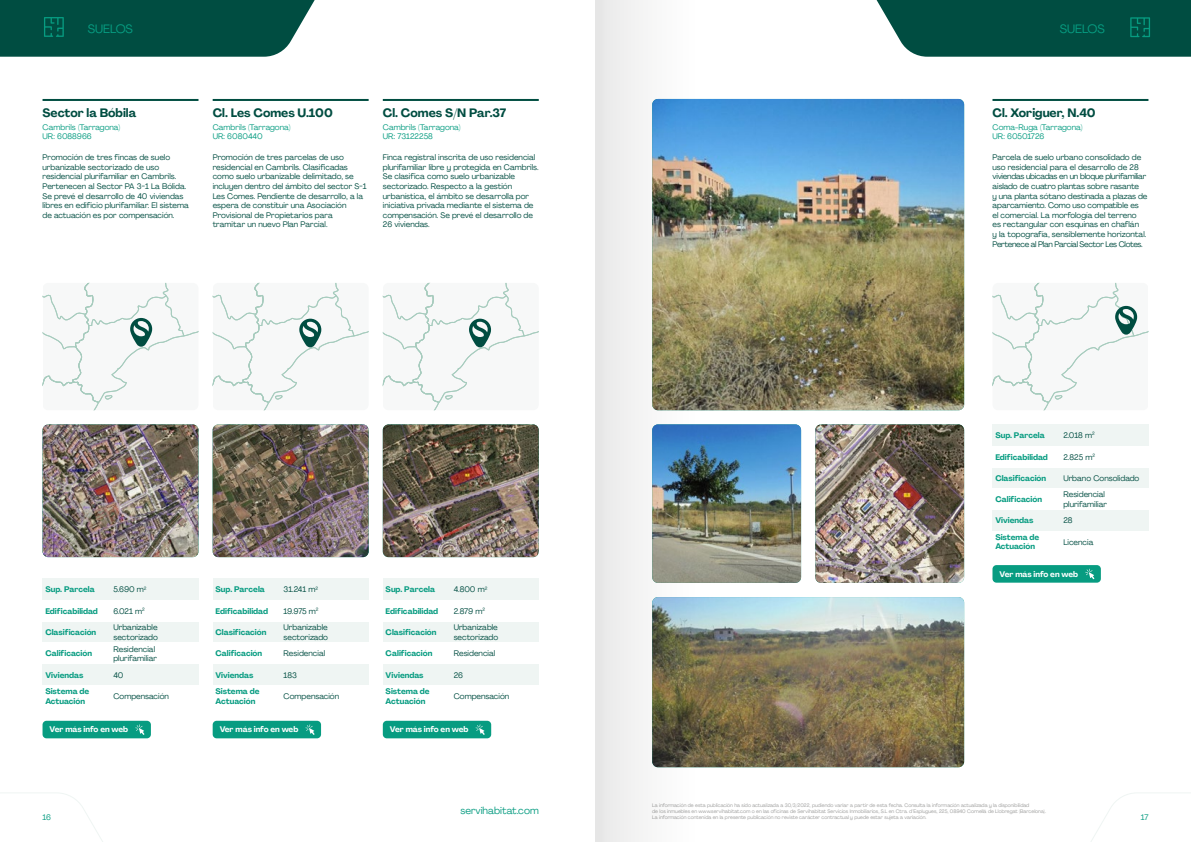
<style>
.page{position:relative;width:1191px;height:842px;background:#fff}
.page>*{position:absolute;margin:0;border:0;box-sizing:border-box;transform-origin:0 0}
.t1{font:700 12px "Agrandir";color:#004d41}
.t2{font:12px "Agrandir";color:#079c81}
.t3{font:10px "Agrandir";color:#079c81}
.t4{font:8px/9.6px "Agrandir";color:#004d41}
.t5{font:700 8px/9.6px "Agrandir";color:#079c81}
.t6{font:8px/9.6px "Agrandir";color:#079c81}
.t7{font:700 8px "Agrandir";letter-spacing:-.005em;color:#fff}
.t8{font:5px/6px "Agrandir";color:#9d9d9c}
</style>
<div class="page">
<svg style="left:1091px;top:793px;width:43px;height:49px"></svg>
<svg style="left:876px;top:0;width:315px;height:57px;background:#0f584d"></svg>
<svg style="left:60px;top:793px;width:43px;height:49px"></svg>
<svg style="left:0;top:0;width:315px;height:57px;background:#0f584d"></svg>
<img style="left:694px;top:597px;width:270px;height:170px">
<img style="left:694px;top:424px;width:107px;height:159px">
<img style="left:815px;top:424px;width:149px;height:159px">
<img style="left:694px;top:99px;width:270px;height:311px">
<div style="left:992px;top:565px;width:108px;height:18px;background:#079c81;border-radius:4px"></div>
<svg style="left:1085px;top:569px;width:9px;height:10px"></svg>
<hr style="left:992px;top:99px;width:156px;height:2px;background:#004d41">
<div style="left:992px;top:424px;width:71px;height:22px;background:#eff5f3"></div>
<div style="left:992px;top:510px;width:71px;height:21px;background:#eff5f3"></div>
<div style="left:992px;top:467px;width:71px;height:21px;background:#eff5f3"></div>
<div style="left:1063px;top:424px;width:85px;height:22px;background:#eff5f3"></div>
<div style="left:1063px;top:510px;width:85px;height:21px;background:#eff5f3"></div>
<div style="left:1063px;top:467px;width:85px;height:21px;background:#eff5f3"></div>
<hr style="left:43px;top:99px;width:155px;height:2px;background:#004d41">
<div style="left:43px;top:721px;width:108px;height:17px;background:#079c81;border-radius:4px"></div>
<svg style="left:135px;top:724px;width:9px;height:11px"></svg>
<div style="left:43px;top:579px;width:70px;height:21px;background:#eff5f3"></div>
<div style="left:43px;top:664px;width:70px;height:21px;background:#eff5f3"></div>
<div style="left:43px;top:621px;width:70px;height:22px;background:#eff5f3"></div>
<div style="left:113px;top:579px;width:85px;height:21px;background:#eff5f3"></div>
<div style="left:113px;top:664px;width:85px;height:21px;background:#eff5f3"></div>
<div style="left:113px;top:621px;width:85px;height:22px;background:#eff5f3"></div>
<img style="left:43px;top:424px;width:155px;height:133px">
<hr style="left:213px;top:99px;width:156px;height:2px;background:#004d41">
<div style="left:213px;top:721px;width:108px;height:17px;background:#079c81;border-radius:4px"></div>
<svg style="left:305px;top:724px;width:9px;height:11px"></svg>
<div style="left:213px;top:579px;width:70px;height:21px;background:#eff5f3"></div>
<div style="left:213px;top:664px;width:70px;height:21px;background:#eff5f3"></div>
<div style="left:213px;top:621px;width:70px;height:22px;background:#eff5f3"></div>
<div style="left:283px;top:579px;width:86px;height:21px;background:#eff5f3"></div>
<div style="left:283px;top:664px;width:86px;height:21px;background:#eff5f3"></div>
<div style="left:283px;top:621px;width:86px;height:22px;background:#eff5f3"></div>
<img style="left:213px;top:424px;width:156px;height:133px">
<hr style="left:383px;top:99px;width:156px;height:2px;background:#004d41">
<div style="left:383px;top:721px;width:108px;height:17px;background:#079c81;border-radius:4px"></div>
<svg style="left:475px;top:724px;width:10px;height:11px"></svg>
<div style="left:383px;top:579px;width:71px;height:21px;background:#eff5f3"></div>
<div style="left:383px;top:664px;width:71px;height:21px;background:#eff5f3"></div>
<div style="left:383px;top:621px;width:71px;height:22px;background:#eff5f3"></div>
<div style="left:454px;top:579px;width:85px;height:21px;background:#eff5f3"></div>
<div style="left:454px;top:664px;width:85px;height:21px;background:#eff5f3"></div>
<div style="left:454px;top:621px;width:85px;height:22px;background:#eff5f3"></div>
<img style="left:383px;top:424px;width:156px;height:133px">
<svg style="left:992px;top:283px;width:156px;height:127px"></svg>
<svg style="left:383px;top:283px;width:156px;height:127px"></svg>
<svg style="left:213px;top:283px;width:156px;height:127px"></svg>
<svg style="left:43px;top:283px;width:155px;height:127px"></svg>
<img style="left:595px;top:0;width:99px;height:842px">
<h1 class="t2" style="left:88px;top:22px;width:47px">SUELOS</h1>
<h1 class="t2" style="left:1059px;top:22px;width:47px">SUELOS</h1>
<h1 class="t1" style="left:43px;top:105px;width:95px">Sector la Bóbila</h1>
<p class="t6" style="left:43px;top:122px;width:79px">Cambrils (Tarragona)<br>UR: 6088966</p>
<p class="t4" style="left:43px;top:152px;width:148px">Promoción de tres fincas de suelo urbanizable sectorizado de uso residencial plurifamiliar en Cambrils.<br>Pertenecen al Sector PA 3-1 La Bólida.<br>Se prevé el desarrollo de 40 viviendas libres en edificio plurifamiliar. El sistema de actuación es por compensación.</p>
<h1 class="t1" style="left:213px;top:105px;width:122px">Cl. Les Comes U.100</h1>
<p class="t6" style="left:213px;top:122px;width:79px">Cambrils (Tarragona)<br>UR: 6080440</p>
<p class="t4" style="left:213px;top:152px;width:155px">Promoción de tres parcelas de uso residencial en Cambrils. Clasificadas como suelo urbanizable delimitado, se incluyen dentro del ámbito del sector S-1<br>Les Comes. Pendiente de desarrollo, a la espera de constituir una Asociación Provisional de Propietarios para tramitar un nuevo Plan Parcial.</p>
<h1 class="t1" style="left:383px;top:105px;width:125px">Cl. Comes S/N Par.37</h1>
<p class="t6" style="left:383px;top:122px;width:79px">Cambrils (Tarragona)<br>UR: 73122258</p>
<p class="t4" style="left:383px;top:152px;width:157px">Finca registral inscrita de uso residencial plurifamiliar libre y protegida en Cambrils.<br>Se clasifica como suelo urbanizable sectorizado. Respecto a la gestión urbanística, el ámbito se desarrolla por iniciativa privada mediante el sistema de compensación. Se prevé el desarrollo de 26 viviendas.</p>
<h1 class="t1" style="left:992px;top:105px;width:105px">Cl. Xoriguer, N.40</h1>
<p class="t6" style="left:992px;top:122px;width:92px">Coma-Ruga (Tarragona)<br>UR: 60501726</p>
<p class="t4" style="left:992px;top:152px;width:156px">Parcela de suelo urbano consolidado de uso residencial para el desarrollo de 28 viviendas ubicadas en un bloque plurifamiliar aislado de cuatro plantas sobre rasante<br>y una planta sótano destinada a plazas de aparcamiento. Como uso compatible es<br>el comercial. La morfología del terreno<br>es rectangular con esquinas en chaflán<br>y la topografía, sensiblemente horizontal.<br>Pertenece al Plan Parcial Sector Les Clotes.</p>
<p class="t5" style="left:995px;top:430px;width:51px">Sup. Parcela</p>
<p class="t4" style="left:1063px;top:430px;width:33px">2.018 m<sup>2</sup></p>
<p class="t5" style="left:995px;top:452px;width:54px">Edificabilidad</p>
<p class="t4" style="left:1063px;top:452px;width:33px">2.825 m<sup>2</sup></p>
<p class="t5" style="left:995px;top:473px;width:52px">Clasificación</p>
<p class="t4" style="left:1063px;top:473px;width:77px">Urbano Consolidado</p>
<p class="t5" style="left:995px;top:494px;width:48px">Calificación</p>
<p class="t4" style="left:1063px;top:489px;width:45px">Residencial plurifamiliar</p>
<p class="t5" style="left:995px;top:516px;width:39px">Viviendas</p>
<p class="t4" style="left:1063px;top:516px;width:11px">28</p>
<p class="t5" style="left:995px;top:532px;width:45px">Sistema de<br>Actuación</p>
<p class="t4" style="left:1063px;top:537px;width:32px">Licencia</p>
<p class="t7" style="left:999px;top:569px;width:80px">Ver más info en web</p>
<p class="t5" style="left:45px;top:585px;width:51px">Sup. Parcela</p>
<p class="t4" style="left:113px;top:585px;width:35px">5.690 m<sup>2</sup></p>
<p class="t5" style="left:215px;top:585px;width:51px">Sup. Parcela</p>
<p class="t4" style="left:283px;top:585px;width:36px">31.241 m<sup>2</sup></p>
<p class="t5" style="left:386px;top:585px;width:51px">Sup. Parcela</p>
<p class="t4" style="left:454px;top:585px;width:35px">4.800 m<sup>2</sup></p>
<p class="t5" style="left:45px;top:606px;width:54px">Edificabilidad</p>
<p class="t4" style="left:113px;top:606px;width:33px">6.021 m<sup>2</sup></p>
<p class="t5" style="left:215px;top:606px;width:54px">Edificabilidad</p>
<p class="t4" style="left:283px;top:606px;width:36px">19.975 m<sup>2</sup></p>
<p class="t5" style="left:386px;top:606px;width:54px">Edificabilidad</p>
<p class="t4" style="left:454px;top:606px;width:33px">2.879 m<sup>2</sup></p>
<p class="t5" style="left:45px;top:627px;width:52px">Clasificación</p>
<p class="t4" style="left:113px;top:622px;width:46px">Urbanizable sectorizado</p>
<p class="t5" style="left:215px;top:627px;width:52px">Clasificación</p>
<p class="t4" style="left:283px;top:622px;width:46px">Urbanizable sectorizado</p>
<p class="t5" style="left:386px;top:627px;width:52px">Clasificación</p>
<p class="t4" style="left:454px;top:622px;width:46px">Urbanizable sectorizado</p>
<p class="t5" style="left:45px;top:649px;width:48px">Calificación</p>
<p class="t4" style="left:113px;top:644px;width:45px">Residencial plurifamiliar</p>
<p class="t5" style="left:215px;top:649px;width:48px">Calificación</p>
<p class="t4" style="left:283px;top:649px;width:43px">Residencial</p>
<p class="t5" style="left:386px;top:649px;width:48px">Calificación</p>
<p class="t4" style="left:454px;top:649px;width:43px">Residencial</p>
<p class="t5" style="left:45px;top:670px;width:39px">Viviendas</p>
<p class="t4" style="left:113px;top:670px;width:12px">40</p>
<p class="t5" style="left:215px;top:670px;width:39px">Viviendas</p>
<p class="t4" style="left:283px;top:670px;width:15px">183</p>
<p class="t5" style="left:386px;top:670px;width:39px">Viviendas</p>
<p class="t4" style="left:454px;top:670px;width:11px">26</p>
<p class="t5" style="left:45px;top:686px;width:45px">Sistema de<br>Actuación</p>
<p class="t4" style="left:113px;top:691px;width:57px">Compensación</p>
<p class="t5" style="left:215px;top:686px;width:45px">Sistema de<br>Actuación</p>
<p class="t4" style="left:283px;top:691px;width:57px">Compensación</p>
<p class="t5" style="left:386px;top:686px;width:45px">Sistema de<br>Actuación</p>
<p class="t4" style="left:454px;top:691px;width:57px">Compensación</p>
<p class="t7" style="left:50px;top:724px;width:80px">Ver más info en web</p>
<p class="t7" style="left:220px;top:724px;width:80px">Ver más info en web</p>
<p class="t7" style="left:390px;top:724px;width:80px">Ver más info en web</p>
<p class="t6" style="left:43px;top:813px;width:10px">16</p>
<p class="t3" style="left:460px;top:804px;width:80px">servihabitat.com</p>
<p class="t8" style="left:652px;top:802px;width:395px">La información de esta publicación ha sido actualizada a 30/3/2022, pudiendo variar a partir de esta fecha. Consulta la información actualizada y la disponibilidad<br>de los inmuebles en www.servihabitat.com o en las oficinas de Servihabitat Servicios Inmobiliarios, S.L en Ctra. d’Esplugues, 225, 08940 Cornellá de Llobregat (Barcelona).<br>La información contenida en la presente publicación no reviste carácter contractual y puede estar sujeta a variación.</p>
<p class="t6" style="left:1140px;top:813px;width:9px">17</p>
</div>
